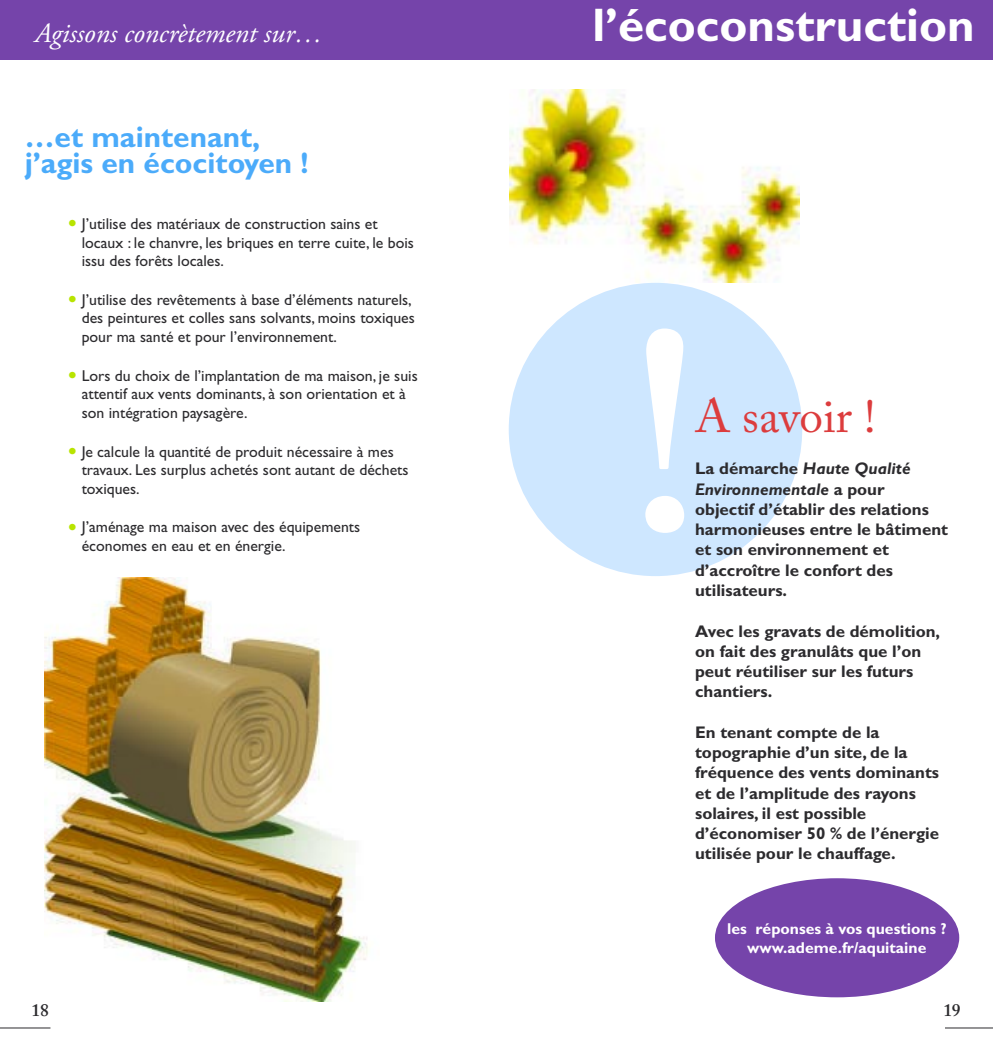
<style>
.page{position:relative;width:993px;height:1042px;background:#fff}
.page>*{position:absolute;margin:0;border:0;box-sizing:border-box;transform-origin:0 0}
.t1{font:600 294px "Adobe Caslon Pro";color:#fff}
.t2{font:700 47.25px "Gill Sans";color:#fff}
.t3{font:47.25px "Adobe Caslon Pro";color:#dc3c3d}
.t4{font:700 29.75px/26.2px "Gill Sans";color:#4babfa}
.t5{font:italic 28px "Adobe Garamond Pro";color:#fff}
.t6{font:600 17.5px "Adobe Caslon Pro";color:#2c2b2e}
.t7{font:700 16.8px/20.3px "Gill Sans";color:#2c2b2e}
.t8{font:15.75px/18.9px "Gill Sans";color:#2c2b2e}
.t9{font:700 15.75px/18.9px "Gill Sans";color:#fff;text-align:center}
.s1{font-size:26.25px;color:#b8e400}
.s2{font-style:italic}
</style>
<div class="page">
<hr style="left:0;top:1027px;width:50px;height:1px;background:#2c2b2e">
<hr style="left:944px;top:1027px;width:48px;height:1px;background:#2c2b2e">
<div style="left:496px;top:0;width:496px;height:60px;background:#7544aa"></div>
<img style="left:509px;top:89px;width:290px;height:193px">
<div style="left:508px;top:283px;width:294px;height:293px;background:#cee7ff;border-radius:50%"></div>
<div style="left:0;top:0;width:496px;height:60px;background:#7544aa"></div>
<img style="left:45px;top:577px;width:323px;height:424px">
<div style="left:714px;top:878px;width:244px;height:119px;background:#7544aa;border-radius:50%"></div>
<h3 class="t5" style="left:35px;top:16px;width:289px">Agissons concrètement sur…</h3>
<h3 class="t4" style="left:25px;top:123px;width:285px">…et maintenant, j’agis en écocitoyen !</h3>
<p class="t8" style="left:82px;top:214px;width:333px;text-indent:-14px"><span class="s1">•</span> J’utilise des matériaux de construction sains et locaux : le chanvre, les briques en terre cuite, le bois issu des forêts locales.</p>
<p class="t8" style="left:82px;top:290px;width:334px;text-indent:-14px"><span class="s1">•</span> J’utilise des revêtements à base d’éléments naturels, des peintures et colles sans solvants, moins toxiques pour ma santé et pour l’environnement.</p>
<p class="t8" style="left:82px;top:366px;width:337px;text-indent:-14px"><span class="s1">•</span> Lors du choix de l’implantation de ma maison, je suis attentif aux vents dominants, à son orientation et à son intégration paysagère.</p>
<p class="t8" style="left:82px;top:442px;width:328px;text-indent:-14px"><span class="s1">•</span> Je calcule la quantité de produit nécessaire à mes travaux. Les surplus achetés sont autant de déchets toxiques.</p>
<p class="t8" style="left:82px;top:518px;width:280px;text-indent:-14px"><span class="s1">•</span> J’aménage ma maison avec des équipements économes en eau et en énergie.</p>
<h2 class="t2" style="left:592px;top:-3px;width:383px">l’écoconstruction</h2>
<h1 class="t1" style="left:626px;top:256px;width:77px">!</h1>
<h2 class="t3" style="left:695px;top:388px;width:182px">A savoir !</h2>
<p class="t7" style="left:695px;top:458px;width:254px">La démarche <span class="s2">Haute Qualité<br>Environnementale</span> a pour<br>objectif d’établir des relations harmonieuses entre le bâtiment et son environnement et d’accroître le confort des utilisateurs.</p>
<p class="t7" style="left:695px;top:620px;width:246px">Avec les gravats de démolition, on fait des granulâts que l’on peut réutiliser sur les futurs chantiers.</p>
<p class="t7" style="left:695px;top:722px;width:245px">En tenant compte de la topographie d’un site, de la fréquence des vents dominants et de l’amplitude des rayons solaires, il est possible d’économiser 50 % de l’énergie utilisée pour le chauffage.</p>
<p class="t9" style="left:726px;top:919px;width:221px">les réponses à vos questions ? www.ademe.fr/aquitaine</p>
<p class="t6" style="left:32px;top:999px;width:19px">18</p>
<p class="t6" style="left:943px;top:999px;width:19px">19</p>
</div>
